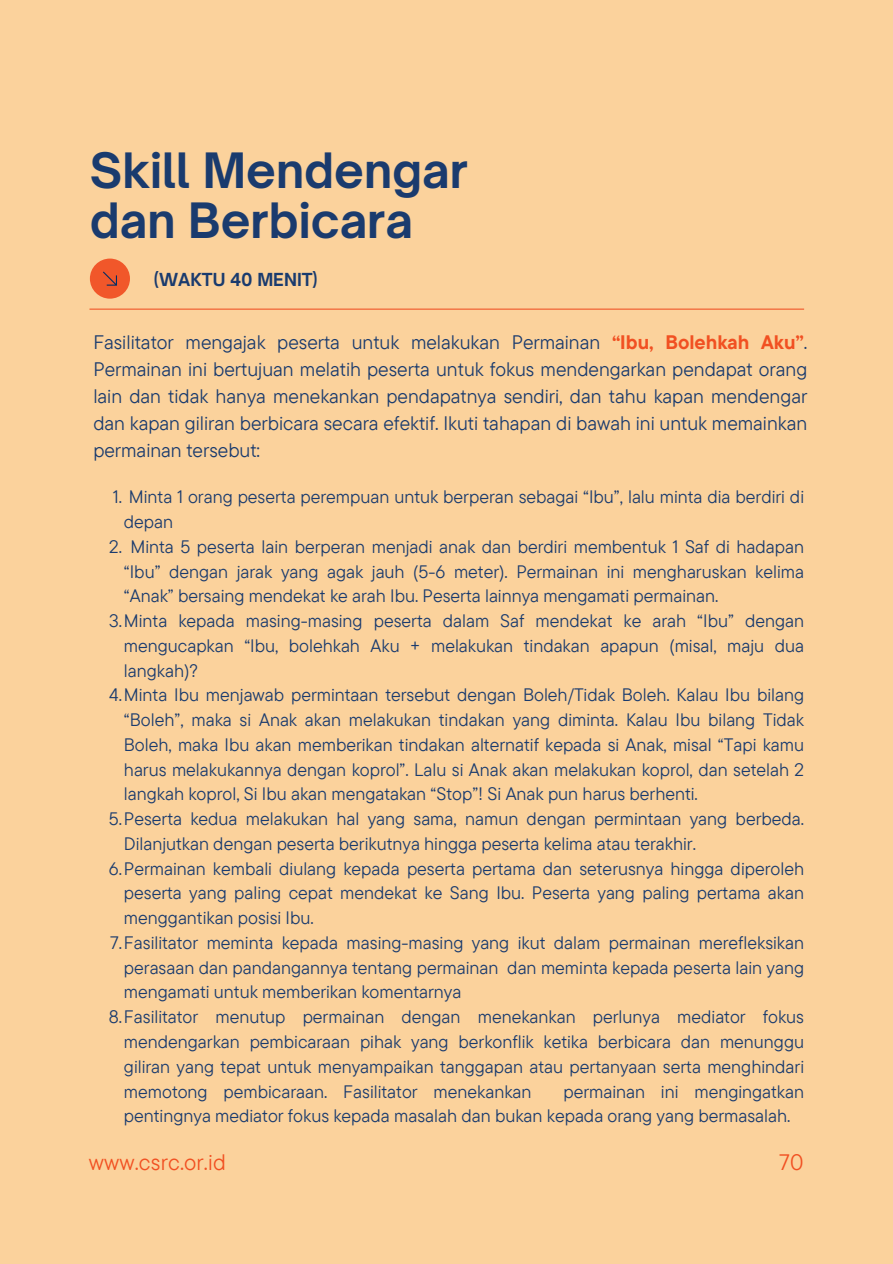
<style>
.page{position:relative;width:893px;height:1264px;background:#fff}
.page>*{position:absolute;margin:0;border:0;box-sizing:border-box;transform-origin:0 0}
.t1{font:700 46.65px/50.4px "Open Sauce One";color:#1a3b6e}
.t2{font:22.35px "TT Commons Pro";letter-spacing:.01em;color:#f15022}
.t3{font:19.5px/27px "TT Commons Pro";color:#1a3b6e;text-align:justify}
.t4{font:18px/24.8px "TT Commons Pro";color:#1a3b6e}
.t5{font:700 17.25px "Open Sauce One";color:#1a3b6e}
.s1{font-weight:700;color:#f15022}
</style>
<div class="page">
<div style="left:0;top:0;width:892px;height:1263px;background:#fbd29c"></div>
<div style="left:90px;top:258px;width:40px;height:41px;background:#f1572a;border-radius:50%"></div>
<svg style="left:103px;top:271px;width:14px;height:15px"></svg>
<hr style="left:89px;top:308px;width:715px;height:2px;background:#f1572a">
<h1 class="t1" style="left:90px;top:144px;width:379px">Skill Mendengar dan Berbicara</h1>
<p class="t5" style="left:154px;top:269px;width:165px">(WAKTU 40 MENIT)</p>
<p class="t3" style="left:93px;top:329px;width:715px">Fasilitator mengajak peserta untuk melakukan Permainan <span class="s1">“Ibu, Bolehkah Aku”</span>.<br>Permainan ini bertujuan melatih peserta untuk fokus mendengarkan pendapat orang lain dan tidak hanya menekankan pendapatnya sendiri, dan tahu kapan mendengar dan kapan giliran berbicara secara efektif. Ikuti tahapan di bawah ini untuk memainkan permainan tersebut:</p>
<p class="t4" style="left:113px;top:484px;width:692px">1. Minta 1 orang peserta perempuan untuk berperan sebagai “Ibu”, lalu minta dia berdiri di</p>
<p class="t4" style="left:124px;top:509px;width:51px">depan</p>
<p class="t4" style="left:130px;top:534px;width:675px">Minta 5 peserta lain berperan menjadi anak dan berdiri membentuk 1 Saf di hadapan</p>
<p class="t4" style="left:124px;top:559px;width:681px">“Ibu” dengan jarak yang agak jauh (5-6 meter). Permainan ini mengharuskan kelima</p>
<p class="t4" style="left:124px;top:583px;width:596px">“Anak” bersaing mendekat ke arah Ibu. Peserta lainnya mengamati permainan.</p>
<p class="t4" style="left:109px;top:534px;width:14px">2.</p>
<p class="t4" style="left:109px;top:608px;width:696px">3.Minta kepada masing-masing peserta dalam Saf mendekat ke arah “Ibu” dengan</p>
<p class="t4" style="left:124px;top:633px;width:681px">mengucapkan “Ibu, bolehkah Aku + melakukan tindakan apapun (misal, maju dua</p>
<p class="t4" style="left:124px;top:658px;width:75px">langkah)?</p>
<p class="t4" style="left:109px;top:682px;width:696px">4.Minta Ibu menjawab permintaan tersebut dengan Boleh/Tidak Boleh. Kalau Ibu bilang</p>
<p class="t4" style="left:124px;top:707px;width:681px">“Boleh”, maka si Anak akan melakukan tindakan yang diminta. Kalau Ibu bilang Tidak</p>
<p class="t4" style="left:124px;top:732px;width:681px">Boleh, maka Ibu akan memberikan tindakan alternatif kepada si Anak, misal “Tapi kamu</p>
<p class="t4" style="left:124px;top:757px;width:681px">harus melakukannya dengan koprol”. Lalu si Anak akan melakukan koprol, dan setelah 2</p>
<p class="t4" style="left:124px;top:781px;width:575px">langkah koprol, Si Ibu akan mengatakan “Stop”! Si Anak pun harus berhenti.</p>
<p class="t4" style="left:109px;top:806px;width:696px">5.Peserta kedua melakukan hal yang sama, namun dengan permintaan yang berbeda.</p>
<p class="t4" style="left:124px;top:831px;width:573px">Dilanjutkan dengan peserta berikutnya hingga peserta kelima atau terakhir.</p>
<p class="t4" style="left:109px;top:856px;width:696px">6.Permainan kembali diulang kepada peserta pertama dan seterusnya hingga diperoleh</p>
<p class="t4" style="left:124px;top:880px;width:681px">peserta yang paling cepat mendekat ke Sang Ibu. Peserta yang paling pertama akan</p>
<p class="t4" style="left:124px;top:905px;width:191px">menggantikan posisi Ibu.</p>
<p class="t4" style="left:110px;top:930px;width:695px">7.Fasilitator meminta kepada masing-masing yang ikut dalam permainan merefleksikan</p>
<p class="t4" style="left:124px;top:955px;width:681px">perasaan dan pandangannya tentang permainan dan meminta kepada peserta lain yang</p>
<p class="t4" style="left:124px;top:979px;width:339px">mengamati untuk memberikan komentarnya</p>
<p class="t4" style="left:109px;top:1004px;width:696px">8.Fasilitator menutup permainan dengan menekankan perlunya mediator fokus</p>
<p class="t4" style="left:124px;top:1029px;width:681px">mendengarkan pembicaraan pihak yang berkonflik ketika berbicara dan menunggu</p>
<p class="t4" style="left:124px;top:1054px;width:681px">giliran yang tepat untuk menyampaikan tanggapan atau pertanyaan serta menghindari</p>
<p class="t4" style="left:124px;top:1078px;width:409px">memotong pembicaraan. Fasilitator menekankan</p>
<p class="t4" style="left:124px;top:1078px;width:681px;text-indent:439px">permainan ini mengingatkan pentingnya mediator fokus kepada masalah dan bukan kepada orang yang bermasalah.</p>
<p class="t2" style="left:89px;top:1145px;width:138px">www.csrc.or.id</p>
<p class="t2" style="left:779px;top:1145px;width:26px">70</p>
</div>
